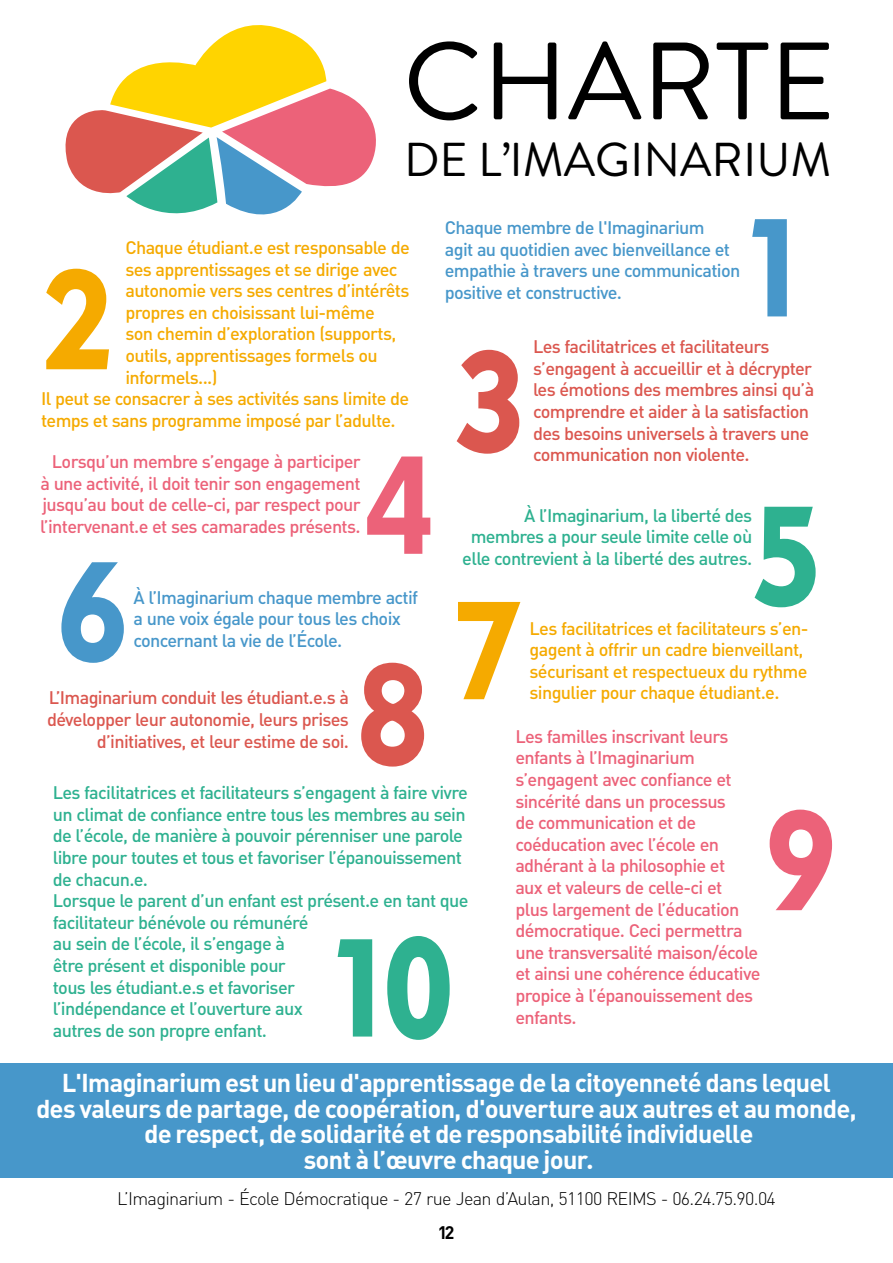
<style>
.page{position:relative;width:893px;height:1263px;background:#fff}
.page>*{position:absolute;margin:0;border:0;box-sizing:border-box;transform-origin:0 0}
.t1{font:138.15px "Metro Black LT Two";color:#2eb190;scale:.9 1}
.t2{font:138.15px "Metro Black LT Two";color:#4797ca;scale:.9 1}
.t3{font:138.15px "Metro Black LT Two";color:#ec6279;scale:.9 1}
.t4{font:138.15px "Metro Black LT Two";color:#f5aa00;scale:.9 1}
.t5{font:138.15px "Metro Black LT Two";color:#db574f;scale:.9 1}
.t6{font:109.65px "Brandon Grotesque";color:#000}
.t7{font:47.55px "Brandon Grotesque";color:#000}
.t8{font:700 25.5px/25.5px "DIN Habitat";color:#fff;text-align:center}
.t9{font:500 18px/21.6px "DIN Habitat";color:#2eb190;text-align:right}
.t10{font:500 18px/21.6px "DIN Habitat";color:#ec6279}
.t11{font:500 18px/21.6px "DIN Habitat";color:#f5aa00}
.t12{font:500 18px/21.6px "DIN Habitat";color:#db574f}
.t13{font:500 18px/21.6px "DIN Habitat";color:#4797ca}
.t14{font:300 18px "DIN Habitat";color:#000}
.t15{font:18px "DIN Habitat Headline";color:#000}
</style>
<div class="page">
<div style="left:0;top:1063px;width:893px;height:114px;background:#4797ca"></div>
<svg style="left:65px;top:25px;width:311px;height:190px"></svg>
<h2 class="t6" style="left:403px;top:6px;width:434px">CHARTE</h2>
<h3 class="t7" style="left:404px;top:127px;width:429px">DE L’IMAGINARIUM</h3>
<h1 class="t2" style="left:741px;top:181px;width:78px">1</h1>
<p class="t13" style="left:445px;top:216px;width:296px">Chaque membre de l'Imaginarium<br>agit au quotidien avec bienveillance et empathie à travers une communication positive et constructive.</p>
<p class="t11" style="left:126px;top:236px;width:285px">Chaque étudiant.e est responsable de</p>
<p class="t11" style="left:126px;top:258px;width:273px">ses apprentissages et se dirige avec</p>
<p class="t11" style="left:126px;top:279px;width:285px">autonomie vers ses centres d’intérêts</p>
<p class="t11" style="left:126px;top:301px;width:250px">propres en choisissant lui-même</p>
<p class="t11" style="left:126px;top:322px;width:272px">son chemin d’exploration (supports,</p>
<p class="t11" style="left:126px;top:344px;width:253px">outils, apprentissages formels ou</p>
<p class="t11" style="left:126px;top:366px;width:93px">informels...)</p>
<p class="t11" style="left:41px;top:387px;width:369px">Il peut se consacrer à ses activités sans limite de</p>
<p class="t11" style="left:41px;top:409px;width:355px">temps et sans programme imposé par l’adulte.</p>
<h1 class="t4" style="left:44px;top:234px;width:78px">2</h1>
<h1 class="t5" style="left:456px;top:315px;width:78px">3</h1>
<p class="t12" style="left:533px;top:335px;width:282px">Les facilitatrices et facilitateurs s’engagent à accueillir et à décrypter les émotions des membres ainsi qu’à comprendre et aider à la satisfaction des besoins universels à travers une communication non violente.</p>
<p class="t10" style="left:40px;top:450px;width:322px;text-align:justify;text-indent:12px">Lorsqu’un membre s’engage à participer à une activité, il doit tenir son engagement jusqu’au bout de celle-ci, par respect pour l’intervenant.e et ses camarades présents.</p>
<h1 class="t3" style="left:364px;top:419px;width:78px">4</h1>
<p class="t9" style="left:463px;top:504px;width:291px">À l’Imaginarium, la liberté des membres a pour seule limite celle où elle contrevient à la liberté des autres.</p>
<h1 class="t1" style="left:753px;top:469px;width:78px">5</h1>
<h1 class="t2" style="left:58px;top:524px;width:78px">6</h1>
<p class="t13" style="left:134px;top:586px;width:286px">À l’Imaginarium chaque membre actif a une voix égale pour tous les choix concernant la vie de l’École.</p>
<h1 class="t4" style="left:453px;top:564px;width:78px">7</h1>
<p class="t11" style="left:530px;top:617px;width:280px">Les facilitatrices et facilitateurs s’en&shy;gagent à offrir un cadre bienveillant, sécurisant et respectueux du rythme singulier pour chaque étudiant.e.</p>
<h1 class="t5" style="left:358px;top:628px;width:78px">8</h1>
<p class="t12" style="left:47px;top:686px;width:303px;text-align:right">L’Imaginarium conduit les étudiant.e.s à développer leur autonomie, leurs prises d’initiatives, et leur estime de soi.</p>
<p class="t10" style="left:516px;top:725px;width:246px">Les familles inscrivant leurs enfants à l’Imaginarium s’engagent avec confiance et sincérité dans un processus<br>de communication et de coéducation avec l’école en adhérant à la philosophie et<br>aux et valeurs de celle-ci et<br>plus largement de l’éducation démocratique. Ceci permettra une transversalité maison/école et ainsi une cohérence éducative propice à l’épanouissement des enfants.</p>
<p class="t9" style="left:53px;top:781px;width:417px;text-align:left">Les facilitatrices et facilitateurs s’engagent à faire vivre un climat de confiance entre tous les membres au sein de l’école, de manière à pouvoir pérenniser une parole libre pour toutes et tous et favoriser l’épanouissement de chacun.e.<br>Lorsque le parent d’un enfant est présent.e en tant que facilitateur bénévole ou rémunéré<br>au sein de l’école, il s’engage à<br>être présent et disponible pour<br>tous les étudiant.e.s et favoriser<br>l’indépendance et l’ouverture aux<br>autres de son propre enfant.</p>
<h1 class="t3" style="left:766px;top:775px;width:78px">9</h1>
<h1 class="t1" style="left:326px;top:901px;width:142px">10</h1>
<p class="t8" style="left:36px;top:1069px;width:822px">L'Imaginarium est un lieu d'apprentissage de la citoyenneté dans lequel<br>des valeurs de partage, de coopération, d'ouverture aux autres et au monde, de respect, de solidarité et de responsabilité individuelle<br>sont à l’œuvre chaque jour.</p>
<p class="t14" style="left:117px;top:1187px;width:660px">L’Imaginarium - École Démocratique - 27 rue Jean d’Aulan, 51100 REIMS - 06.24.75.90.04</p>
<p class="t15" style="left:439px;top:1221px;width:16px">12</p>
</div>
